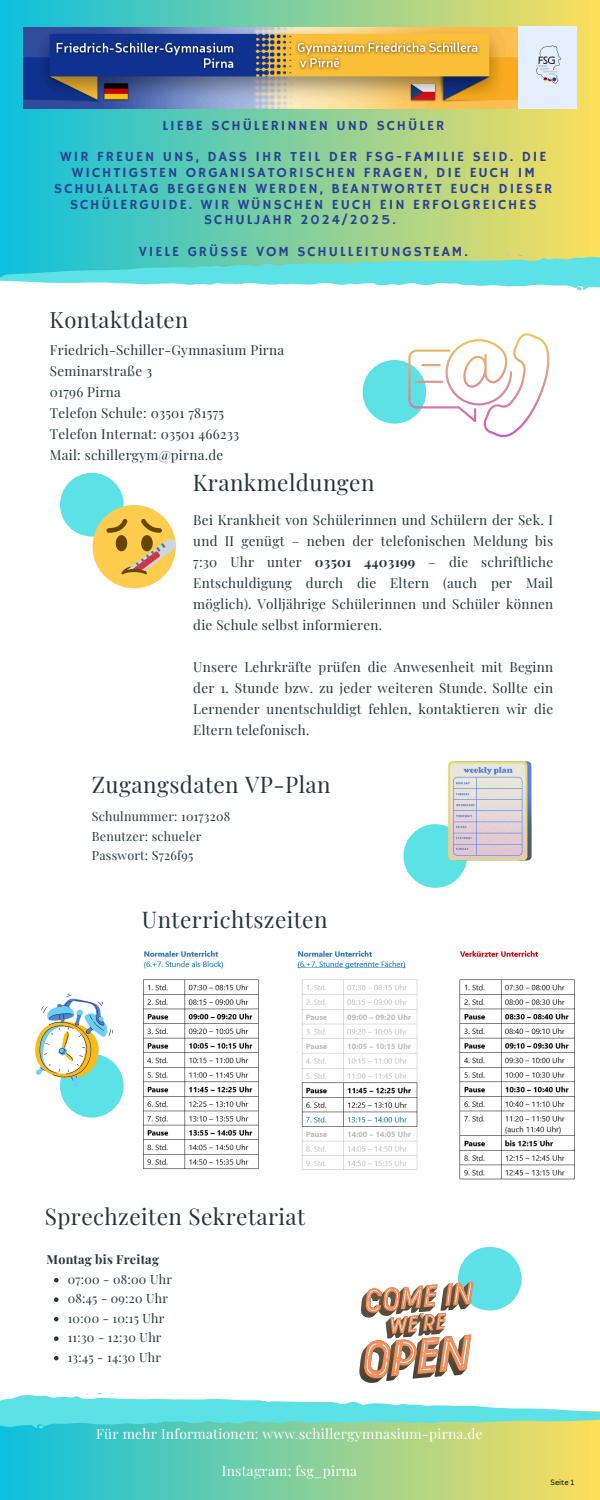
<style>
.page{position:relative;width:600px;height:1500px;background:#fff}
.page>*{position:absolute;margin:0;border:0;box-sizing:border-box;transform-origin:0 0}
.t1{font:22.5px "Playfair Display";letter-spacing:.02em;color:#253439}
.t2{font:22px "Playfair Display";letter-spacing:.02em;color:#253439}
.t3{font:14px/15.8px "Hammersmith One";letter-spacing:.14em;color:#294194;text-align:center}
.t4{font:13.8px "Playfair Display";letter-spacing:.02em;color:#fff}
.t5{font:13.5px/21px "Playfair Display";letter-spacing:.02em;color:#253439;text-align:justify}
.t6{font:12.5px/19.4px "Playfair Display";letter-spacing:.02em;color:#253439}
.t7{font:700 12.5px "Playfair Display";letter-spacing:.02em;color:#253439}
.t8{font:7.4px "Canva Sans";color:#000}
.s1{font-weight:700}
</style>
<div class="page">
<div style="left:0;top:0;width:600px;height:1500px;background:linear-gradient(to right,#0cbfdf,#fdde5b)"></div>
<div style="left:0;top:279px;width:600px;height:1132px;background:#fff"></div>
<div style="left:60px;top:473px;width:64px;height:64px;background:#5ce1e6;border-radius:50%"></div>
<div style="left:363px;top:360px;width:63px;height:64px;background:#5ce1e6;border-radius:50%"></div>
<div style="left:403px;top:824px;width:64px;height:64px;background:#5ce1e6;border-radius:50%"></div>
<div style="left:60px;top:1054px;width:64px;height:64px;background:#5ce1e6;border-radius:50%"></div>
<div style="left:458px;top:1247px;width:64px;height:64px;background:#5ce1e6;border-radius:50%"></div>
<svg style="left:0;top:255px;width:600px;height:36px"></svg>
<svg style="left:0;top:1393px;width:600px;height:36px"></svg>
<svg style="left:408px;top:333px;width:142px;height:104px"></svg>
<svg style="left:93px;top:505px;width:83px;height:83px"></svg>
<img style="left:24px;top:26px;width:552px;height:82px">
<svg style="left:448px;top:761px;width:83px;height:99px;background:#d2cbcd"></svg>
<img style="left:35px;top:994px;width:78px;height:93px">
<svg style="left:359px;top:1282px;width:114px;height:101px"></svg>
<img style="left:143px;top:950px;width:432px;height:230px">
<svg style="left:54px;top:1278px;width:5px;height:4px"></svg>
<svg style="left:54px;top:1297px;width:5px;height:5px"></svg>
<svg style="left:54px;top:1317px;width:5px;height:4px"></svg>
<svg style="left:54px;top:1336px;width:5px;height:5px"></svg>
<svg style="left:54px;top:1356px;width:5px;height:4px"></svg>
<p class="t3" style="left:162px;top:118px;width:283px">LIEBE SCHÜLERINNEN UND SCHÜLER</p>
<p class="t3" style="left:54px;top:149px;width:500px">WIR FREUEN UNS, DASS IHR TEIL DER FSG-FAMILIE SEID. DIE WICHTIGSTEN ORGANISATORISCHEN FRAGEN, DIE EUCH IM SCHULALLTAG BEGEGNEN WERDEN, BEANTWORTET EUCH DIESER SCHÜLERGUIDE. WIR WÜNSCHEN EUCH EIN ERFOLGREICHES SCHULJAHR 2024/2025.</p>
<h2 class="t3" style="left:139px;top:244px;width:331px">VIELE GRÜSSE VOM SCHULLEITUNGSTEAM.</h2>
<p class="t2" style="left:50px;top:304px;width:140px">Kontaktdaten</p>
<h3 class="t5" style="left:50px;top:339px;width:236px;text-align:left">Friedrich-Schiller-Gymnasium Pirna<br>Seminarstraße 3<br>01796 Pirna<br>Telefon Schule: 03501 781575<br>Telefon Internat: 03501 466233<br>Mail: schillergym@pirna.de</h3>
<h2 class="t1" style="left:193px;top:467px;width:183px">Krankmeldungen</h2>
<h2 class="t5" style="left:193px;top:509px;width:361px">Bei Krankheit von Schülerinnen und Schülern der Sek. I und II genügt – neben der telefonischen Meldung bis 7:30 Uhr unter <span class="s1">03501 4403199</span> – die schriftliche Entschuldigung durch die Eltern (auch per Mail möglich). Volljährige Schülerinnen und Schüler können die Schule selbst informieren.</h2>
<p class="t5" style="left:193px;top:656px;width:361px">Unsere Lehrkräfte prüfen die Anwesenheit mit Beginn der 1. Stunde bzw. zu jeder weiteren Stunde. Sollte ein Lernender unentschuldigt fehlen, kontaktieren wir die Eltern telefonisch.</p>
<h1 class="t1" style="left:92px;top:768px;width:240px">Zugangsdaten VP-Plan</h1>
<p class="t6" style="left:92px;top:806px;width:140px">Schulnummer: 10173208<br>Benutzer: schueler<br>Passwort: S726f95</p>
<p class="t1" style="left:142px;top:904px;width:187px">Unterrichtszeiten</p>
<h3 class="t1" style="left:45px;top:1201px;width:262px">Sprechzeiten Sekretariat</h3>
<h3 class="t7" style="left:47px;top:1251px;width:114px">Montag bis Freitag</h3>
<h1 class="t6" style="left:68px;top:1269px;width:106px">07:00 - 08:00 Uhr</h1>
<h5 class="t6" style="left:68px;top:1289px;width:102px">08:45 - 09:20 Uhr</h5>
<p class="t6" style="left:68px;top:1308px;width:98px">10:00 - 10:15 Uhr</p>
<h1 class="t6" style="left:68px;top:1328px;width:95px">11:30 - 12:30 Uhr</h1>
<p class="t6" style="left:68px;top:1347px;width:95px">13:45 - 14:30 Uhr</p>
<p class="t4" style="left:96px;top:1424px;width:388px">Für mehr Informationen: www.schillergymnasium-pirna.de</p>
<h1 class="t4" style="left:222px;top:1461px;width:137px">Instagram: fsg_pirna</h1>
<h1 class="t8" style="left:550px;top:1477px;width:25px">Seite 1</h1>
</div>
